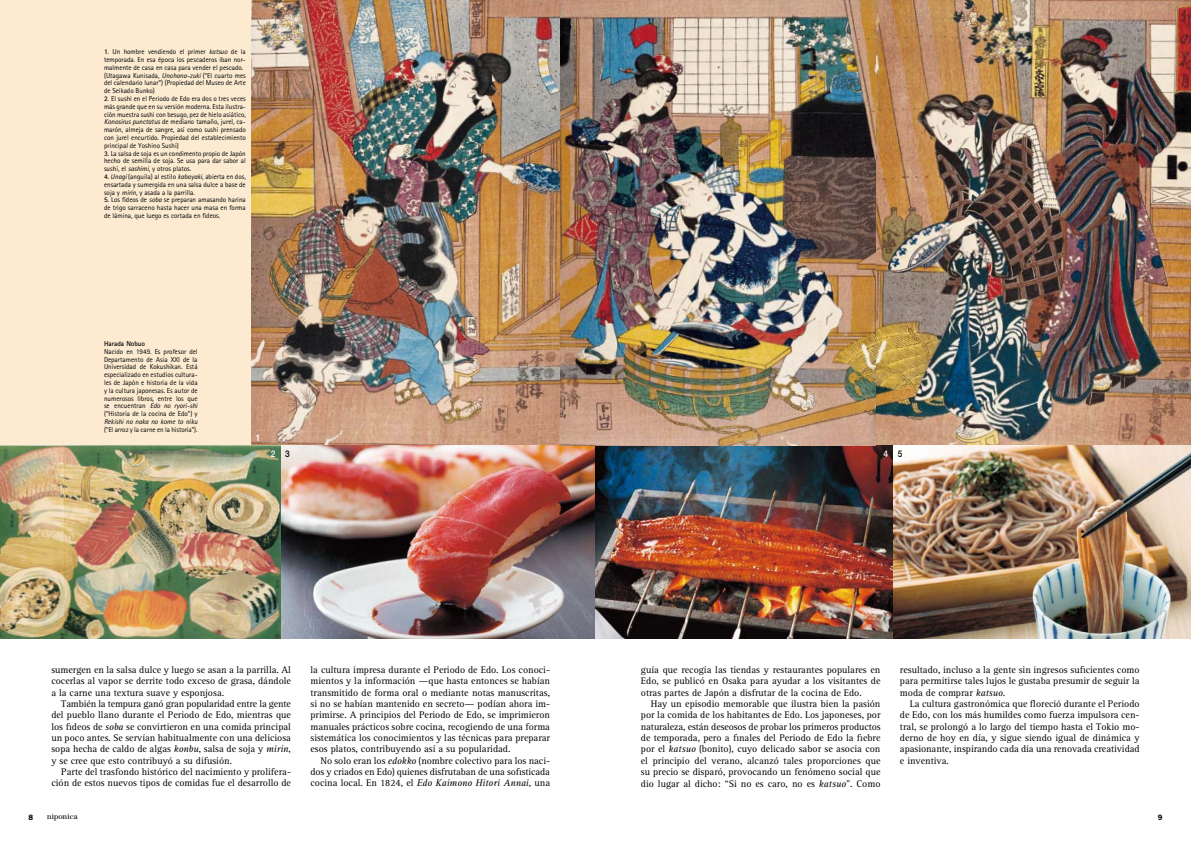
<style>
.page{position:relative;width:1191px;height:842px;background:#fff}
.page>*{position:absolute;margin:0;border:0;box-sizing:border-box;transform-origin:0 0}
.t1{font:9.9px/11.3px "Rotis Serif";color:#000102;text-align:justify}
.t2{font:500 9.2px "Helvetica Neue";color:#fff;scale:.9 1}
.t3{font:7.8px "Century";letter-spacing:.015em;color:#000102}
.t4{font:600 7.8px "Franklin Gothic";color:#000102}
.t5{font:7.1px/7.8px "Rotis Sans Serif";color:#000102;text-align:justify}
.t6{font:italic 7.1px "Rotis Sans Serif";color:#000102}
.t7{font:700 7.1px "Rotis Sans Serif";color:#000102}
.s1{font-weight:700}
.s2{font-style:italic}
.s3{color:#000102}
</style>
<div class="page">
<div style="left:0;top:0;width:1191px;height:639px;background:#fcead1"></div>
<img style="left:251px;top:0;width:940px;height:445px">
<img style="left:0;top:446px;width:1191px;height:193px">
<p class="t5" style="left:104px;top:49px;width:143px;text-align:left"><span class="s1">1</span>. Un hombre vendiendo el primer <span class="s2">katsuo</span> de la temporada. En esa época los pescaderos iban nor&shy;malmente de casa en casa para vender el pescado. (Utagawa Kunisada, <span class="s2">Unohana-zuki</span> (“El cuarto mes del calendario lunar”) (Propiedad del Museo de Arte de Seikado Bunko)</p>
<p class="t5" style="left:104px;top:95px;width:143px"><span class="s1">2</span>. El sushi en el Periodo de Edo era dos o tres veces más grande que en su versión moderna. Esta ilustra&shy;ción muestra sushi con besugo, pez de hielo asiático, <span class="s2">Konosirus punctatus</span> de mediano tamaño, jurel, ca&shy;marón, almeja de sangre, así como sushi prensado con jurel encurtido. Propiedad del establecimiento principal de Yoshino Sushi)</p>
<p class="t5" style="left:104px;top:150px;width:143px"><span class="s1">3</span>. La salsa de soja es un condimento propio de Japón hecho de semilla de soja. Se usa para dar sabor al sushi, el <span class="s2">sashimi</span>, y otros platos.</p>
<p class="t5" style="left:104px;top:173px;width:143px"><span class="s1">4</span>. <span class="s2">Unagi</span> (anguila) al estilo <span class="s2">kabayaki</span>, abierta en dos, ensartada y sumergida en una salsa dulce a base de soja y <span class="s2">mirin</span>, y asada a la parrilla.</p>
<p class="t5" style="left:104px;top:197px;width:143px"><span class="s1">5</span>. Los fideos de <span class="s2">soba</span> se preparan amasando harina de trigo sarraceno hasta hacer una masa en forma de lámina, que luego es cortada en fideos.</p>
<p class="t7" style="left:104px;top:341px;width:43px">Harada Nobuo</p>
<p class="t5" style="left:104px;top:348px;width:95px">Nacido en 1949. Es profesor del Departamento de Asia XXI de la Universidad de Kokushikan. Está especializado en estudios cultura&shy;les de Japón e historia de la vida y la cultura japonesas. Es autor de numerosos libros, entre los que se encuentran <span class="s2">Edo no ryori-shi </span>(“Historia de la cocina de Edo”) y</p>
<p class="t6" style="left:104px;top:419px;width:95px">Rekishi no naka no kome to niku</p>
<p class="t5" style="left:104px;top:426px;width:95px">(“El arroz y la carne en la historia”).</p>
<p class="t2" style="left:256px;top:432px;width:7px">1</p>
<p class="t2" style="left:271px;top:448px;width:23px">2 <span class="s3">3</span></p>
<p class="t2" style="left:883px;top:448px;width:23px">4 <span class="s3">5</span></p>
<p class="t1" style="left:51px;top:665px;width:241px">sumergen en la salsa dulce y luego se asan a la parrilla. Al cocerlas al vapor se derrite todo exceso de grasa, dándole a la carne una textura suave y esponjosa.</p>
<p class="t1" style="left:51px;top:699px;width:241px;text-indent:10px">También la tempura ganó gran popularidad entre la gente del pueblo llano durante el Periodo de Edo, mientras que los fideos de <span class="s2">soba</span> se convirtieron en una comida principal un poco antes. Se servían habitualmente con una deliciosa sopa hecha de caldo de algas <span class="s2">konbu</span>, salsa de soja y <span class="s2">mirin</span>, y se cree que esto contribuyó a su difusión.</p>
<p class="t1" style="left:51px;top:767px;width:241px;text-align:right">Parte del trasfondo histórico del nacimiento y prolifera&shy;ción de estos nuevos tipos de comidas fue el desarrollo de</p>
<p class="t1" style="left:310px;top:665px;width:241px">la cultura impresa durante el Periodo de Edo. Los conoci&shy;mientos y la información —que hasta entonces se habían transmitido de forma oral o mediante notas manuscritas, si no se habían mantenido en secreto— podían ahora im&shy;primirse. A principios del Periodo de Edo, se imprimieron manuales prácticos sobre cocina, recogiendo de una forma sistemática los conocimientos y las técnicas para preparar esos platos, contribuyendo así a su popularidad.</p>
<p class="t1" style="left:310px;top:756px;width:241px;text-indent:10px">No solo eran los <span class="s2">edokko</span> (nombre colectivo para los naci&shy;dos y criados en Edo) quienes disfrutaban de una sofisticada cocina local. En 1824, el <span class="s2">Edo Kaimono Hitori Annai</span>, una</p>
<p class="t1" style="left:641px;top:665px;width:241px">guía que recogía las tiendas y restaurantes populares en Edo, se publicó en Osaka para ayudar a los visitantes de otras partes de Japón a disfrutar de la cocina de Edo.</p>
<p class="t1" style="left:641px;top:699px;width:241px;text-indent:10px">Hay un episodio memorable que ilustra bien la pasión por la comida de los habitantes de Edo. Los japoneses, por naturaleza, están deseosos de probar los primeros productos de temporada, pero a finales del Periodo de Edo la fiebre por el <span class="s2">katsuo</span> (bonito), cuyo delicado sabor se asocia con el principio del verano, alcanzó tales proporciones que su precio se disparó, provocando un fenómeno social que dio lugar al dicho: “Si no es caro, no es <span class="s2">katsuo</span>”. Como</p>
<p class="t1" style="left:900px;top:665px;width:241px">resultado, incluso a la gente sin ingresos suficientes como para permitirse tales lujos le gustaba presumir de seguir la moda de comprar <span class="s2">katsuo</span>.</p>
<p class="t1" style="left:900px;top:699px;width:241px;text-indent:10px">La cultura gastronómica que floreció durante el Periodo de Edo, con los más humildes como fuerza impulsora cen&shy;tral, se prolongó a lo largo del tiempo hasta el Tokio mo&shy;derno de hoy en día, y sigue siendo igual de dinámica y apasionante, inspirando cada día una renovada creatividad e inventiva.</p>
<p class="t4" style="left:28px;top:813px;width:6px">8</p>
<p class="t3" style="left:47px;top:812px;width:32px">niponica</p>
<p class="t4" style="left:1158px;top:813px;width:6px">9</p>
</div>
